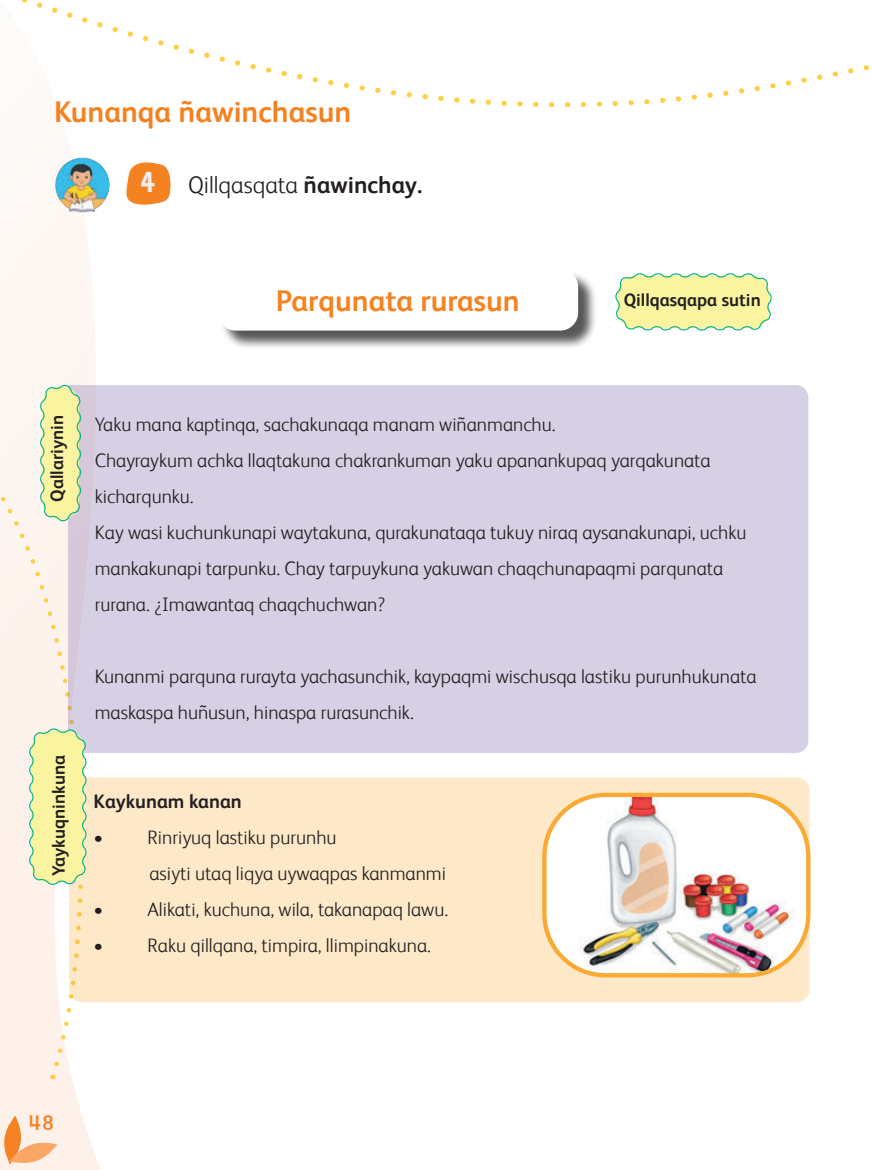
<style>
.page{position:relative;width:872px;height:1170px;background:#fff}
.page>*{position:absolute;margin:0;border:0;box-sizing:border-box;transform-origin:0 0}
.t1{font:700 30px "Dune";color:#f58220}
.t2{font:24px "Dune";color:#231f20}
.t3{font:700 21px "Dune";color:#f58220}
.t4{font:19.5px/36px "Dune";color:#231f20}
.t5{font:700 19.5px "Dune";color:#231f20}
.t6{font:700 18px "Dune";color:#231f20}
.s1{font-family:"Glitter Candy";font-size:30px;color:#eeeeef}
.s2{font-weight:700}
</style>
<div class="page">
<svg style="left:0;top:258px;width:110px;height:911px"></svg>
<svg style="left:0;top:470px;width:102px;height:599px"></svg>
<svg style="left:0;top:0;width:869px;height:258px"></svg>
<svg style="left:126px;top:161px;width:46px;height:45px"></svg>
<div style="left:220px;top:271px;width:377px;height:78px;background:#231f20;opacity:.75"></div>
<div style="left:218px;top:269px;width:360px;height:61px;background:#fff;border-radius:18px"></div>
<div style="left:68px;top:385px;width:740px;height:368px;background:#d6d0e5"></div>
<div style="left:69px;top:777px;width:740px;height:224px;background:#fde8c8"></div>
<svg style="left:615px;top:273px;width:157px;height:58px;background:#edf0a9"></svg>
<svg style="left:38px;top:384px;width:45px;height:137px;background:#e6eaad"></svg>
<svg style="left:27px;top:726px;width:61px;height:158px;background:#edeea9"></svg>
<img style="left:54px;top:156px;width:56px;height:56px">
<div style="left:544px;top:794px;width:264px;height:181px;background:#fff;border-radius:61px"></div>
<img style="left:570px;top:794px;width:226px;height:181px">
<div style="left:542px;top:792px;width:268px;height:185px;border:4px solid #faaa33;border-radius:61px"></div>
<svg style="left:0;top:1115px;width:57px;height:55px;background:#fad1b1"></svg>
<h1 class="t1" style="left:54px;top:91px;width:299px">Kunanqa ñawinchasun</h1>
<p class="t2" style="left:141px;top:170px;width:283px"><span class="s1">4</span> Qillqasqata <span class="s2">ñawinchay.</span></p>
<h1 class="t1" style="left:276px;top:280px;width:245px">Parqunata rurasun</h1>
<p class="t6" style="left:624px;top:288px;width:138px">Qillqasqapa sutin</p>
<p class="t6" style="left:44px;top:501px;width:88px;rotate:-90deg">Qallariynin</p>
<p class="t6" style="left:46px;top:875px;width:122px;rotate:-90deg">Yaykuqninkuna</p>
<p class="t4" style="left:95px;top:406px;width:653px">Yaku mana kaptinqa, sachakunaqa manam wiñanmanchu.<br>Chayraykum achka llaqtakuna chakrankuman yaku apanankupaq yarqakunata kicharqunku.<br>Kay wasi kuchunkunapi waytakuna, qurakunataqa tukuy niraq aysanakunapi, uchku mankakunapi tarpunku. Chay tarpuykuna yakuwan chaqchunapaqmi parqunata rurana. ¿Imawantaq chaqchuchwan?</p>
<p class="t4" style="left:95px;top:657px;width:663px">Kunanmi parquna rurayta yachasunchik, kaypaqmi wischusqa lastiku purunhukunata maskaspa huñusun, hinaspa rurasunchik.</p>
<p class="t5" style="left:94px;top:787px;width:150px">Kaykunam kanan</p>
<p class="t4" style="left:149px;top:818px;width:298px;text-indent:-56px">• Rinriyuq lastiku purunhu<br>asiyti utaq liqya uywaqpas kanmanmi</p>
<p class="t4" style="left:94px;top:890px;width:356px">• Alikati, kuchuna, wila, takanapaq lawu.</p>
<p class="t4" style="left:94px;top:926px;width:339px">• Raku qillqana, timpira, llimpinakuna.</p>
<p class="t3" style="left:28px;top:1108px;width:27px">48</p>
</div>
